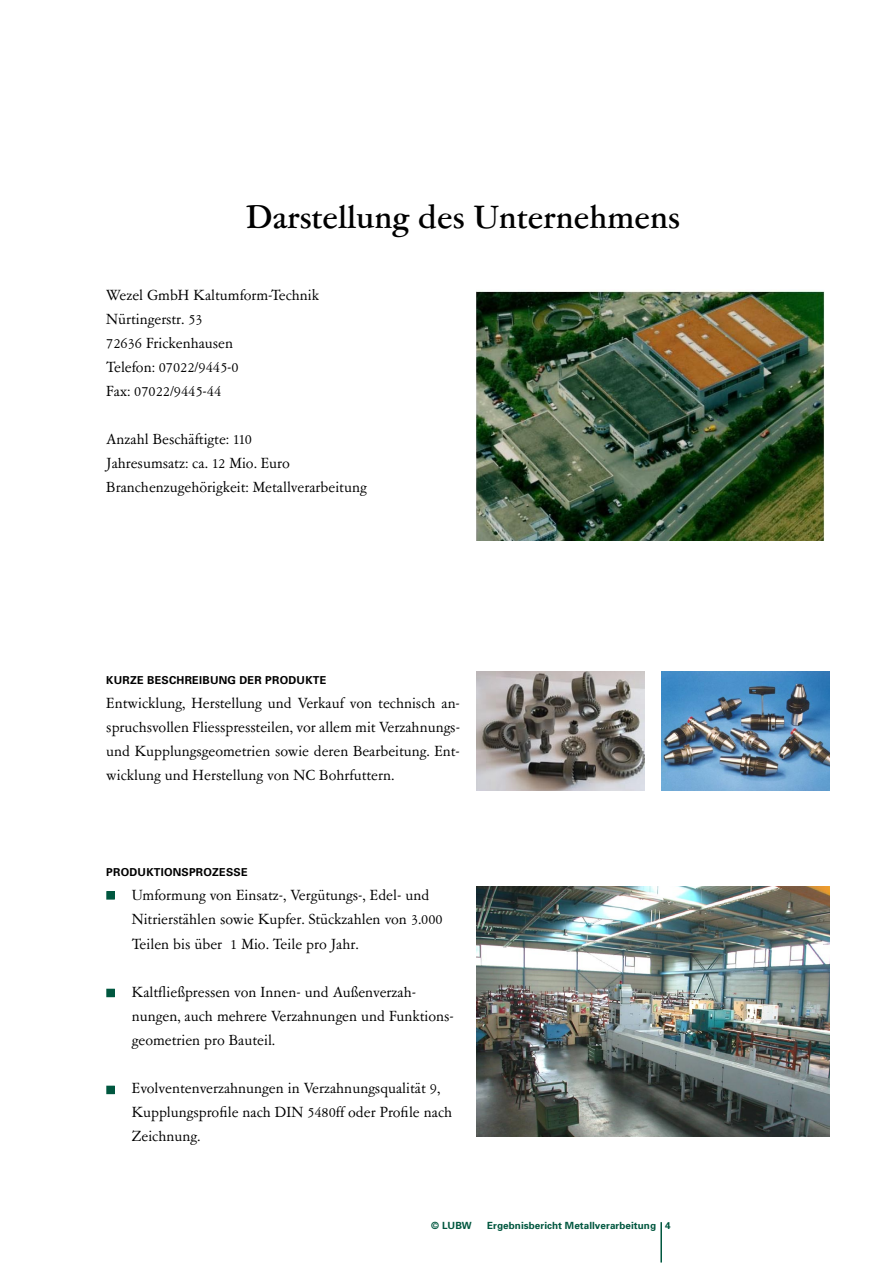
<style>
.page{position:relative;width:893px;height:1263px;background:#fff}
.page>*{position:absolute;margin:0;border:0;box-sizing:border-box;transform-origin:0 0}
.t1{font:500 36px "Garamont Amst SB";letter-spacing:.005em;color:#000}
.t2{font:16.5px/24px "Garamont Amst SB";color:#000}
.t3{font:700 10.95px "Univers";letter-spacing:.02em;color:#000}
.t4{font:700 9.9px "Univers";letter-spacing:.005em;color:#00573f}
</style>
<div class="page">
<hr style="left:660px;top:1222px;width:2px;height:40px;background:#00573f">
<img style="left:476px;top:291px;width:349px;height:249px">
<div style="left:107px;top:892px;width:7px;height:7px;background:#00573f"></div>
<div style="left:106px;top:891px;width:9px;height:9px;border:2px solid #00573f"></div>
<div style="left:107px;top:989px;width:7px;height:7px;background:#00573f"></div>
<div style="left:106px;top:989px;width:9px;height:8px;border:2px solid #00573f"></div>
<div style="left:107px;top:1086px;width:7px;height:7px;background:#00573f"></div>
<div style="left:106px;top:1086px;width:9px;height:8px;border:2px solid #00573f"></div>
<img style="left:476px;top:672px;width:169px;height:119px">
<img style="left:661px;top:671px;width:168px;height:119px">
<img style="left:476px;top:886px;width:353px;height:250px">
<h1 class="t1" style="left:247px;top:199px;width:435px">Darstellung des Unternehmens</h1>
<p class="t2" style="left:106px;top:284px;width:214px">Wezel GmbH Kaltumform-Technik<br>Nürtingerstr. 53<br>72636 Frickenhausen<br>Telefon: 07022/9445-0<br>Fax: 07022/9445-44</p>
<p class="t2" style="left:106px;top:428px;width:262px">Anzahl Beschäftigte: 110<br>Jahresumsatz: ca. 12 Mio. Euro<br>Branchenzugehörigkeit: Metallverarbeitung</p>
<p class="t3" style="left:106px;top:674px;width:94px">KU RZE BESCH REIBUN</p>
<p class="t3" style="left:227px;top:674px;width:93px">G DER PRODU KTE</p>
<p class="t2" style="left:106px;top:692px;width:355px;text-align:justify">Entwicklung, Herstellung und Verkauf von technisch an&shy;spruchsvollen Fliesspressteilen, vor allem mit Verzahnungs&shy;und Kupplungsgeometrien sowie deren Bearbeitung. Ent&shy;wicklung und Herstellung von NC Bohrfuttern.</p>
<p class="t3" style="left:106px;top:866px;width:142px">PRODU KTIONSPROZESSE</p>
<p class="t2" style="left:132px;top:884px;width:312px">Umformung von Einsatz-, Vergütungs-, Edel- und<br>Nitrierstählen sowie Kupfer. Stückzahlen von 3.000<br>Teilen bis über 1 Mio. Teile pro Jahr.</p>
<p class="t2" style="left:132px;top:980px;width:324px">Kaltfließpressen von Innen- und Außenverzah&shy;nungen, auch mehrere Verzahnungen und Funktions&shy;geometrien pro Bauteil.</p>
<p class="t2" style="left:132px;top:1076px;width:322px">Evolventenverzahnungen in Verzahnungsqualität 9,<br>Kupplungsprofile nach DIN 5480ff oder Profile nach<br>Zeichnung.</p>
<p class="t4" style="left:431px;top:1220px;width:42px">© LUBW</p>
<p class="t4" style="left:487px;top:1220px;width:170px">ERGEBNISBERICHT METALLVERARBEITUNG</p>
</div>
